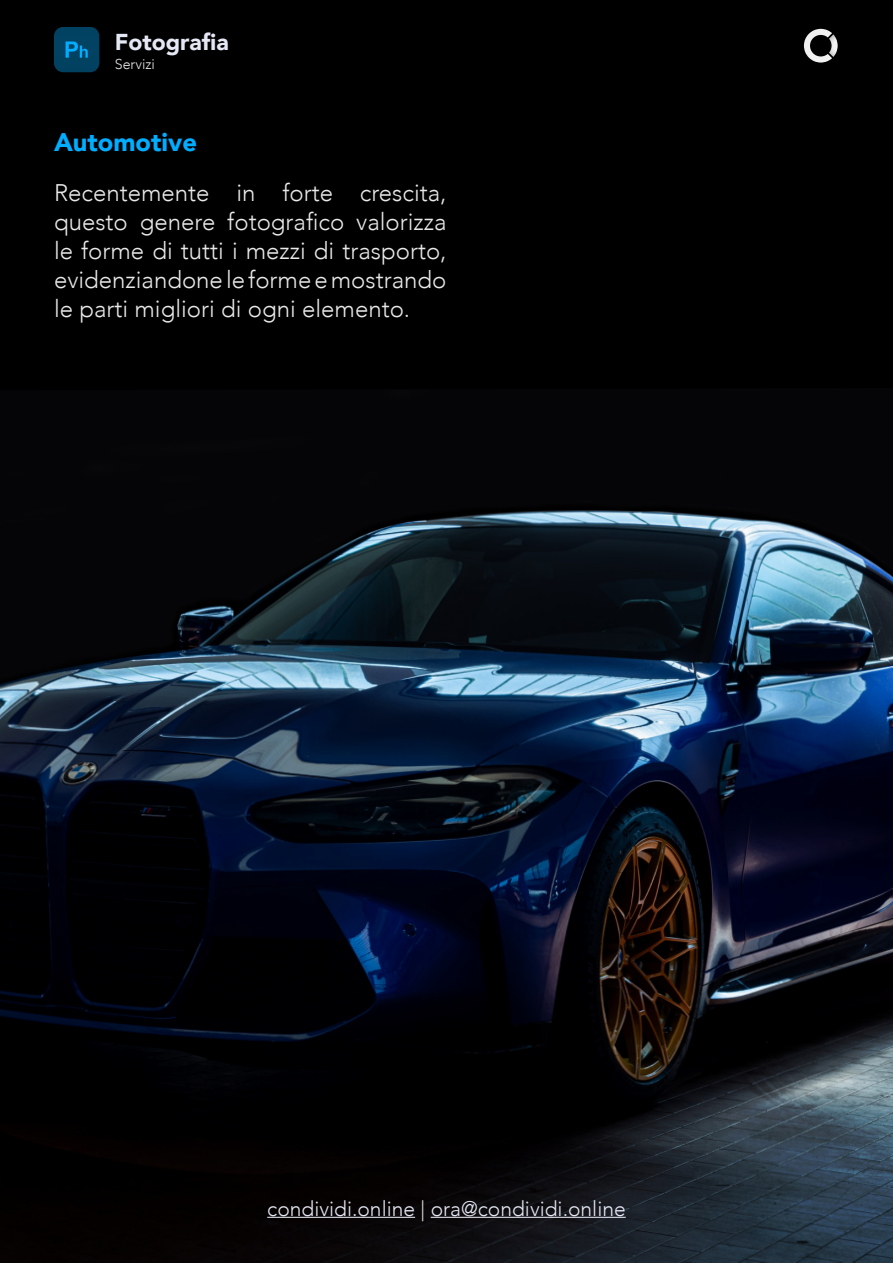
<style>
.page{position:relative;width:893px;height:1263px;background:#000}
.page>*{position:absolute;margin:0;border:0;box-sizing:border-box;transform-origin:0 0}
.t1{font:900 25.5px "Avenir";color:#00adff}
.t2{font:300 24px/28.8px "Avenir";color:#e9e9e9;text-align:justify}
.t3{font:900 22.95px "Avenir";color:#e5e8f4}
.t4{font:300 21px "Avenir";color:#e5e8f4}
.t5{font:300 14.25px "Avenir";color:#e9e9e9}
.s1{color:#e9e9e9}
</style>
<div class="page">
<img style="left:0;top:510px;width:893px;height:753px">
<svg style="left:804px;top:29px;width:34px;height:34px"></svg>
<hr style="left:267px;top:1217px;width:148px;height:1px;background:#e5e8f4">
<hr style="left:431px;top:1217px;width:195px;height:1px;background:#e5e8f4">
<svg style="left:54px;top:27px;width:45px;height:45px"></svg>
<p class="t3" style="left:115px;top:22px;width:115px">Fotografia</p>
<p class="t5" style="left:115px;top:56px;width:42px">Servizi</p>
<p class="t1" style="left:54px;top:120px;width:145px">Automotive</p>
<p class="t2" style="left:54px;top:179px;width:394px">Recentemente in forte crescita, questo genere fotografico valorizza le forme di tutti i mezzi di trasporto, evidenziandone le forme e mostrando le parti migliori di ogni elemento.</p>
<p class="t4" style="left:267px;top:1196px;width:360px">condividi.online <span class="s1">|</span> ora@condividi.online</p>
</div>
